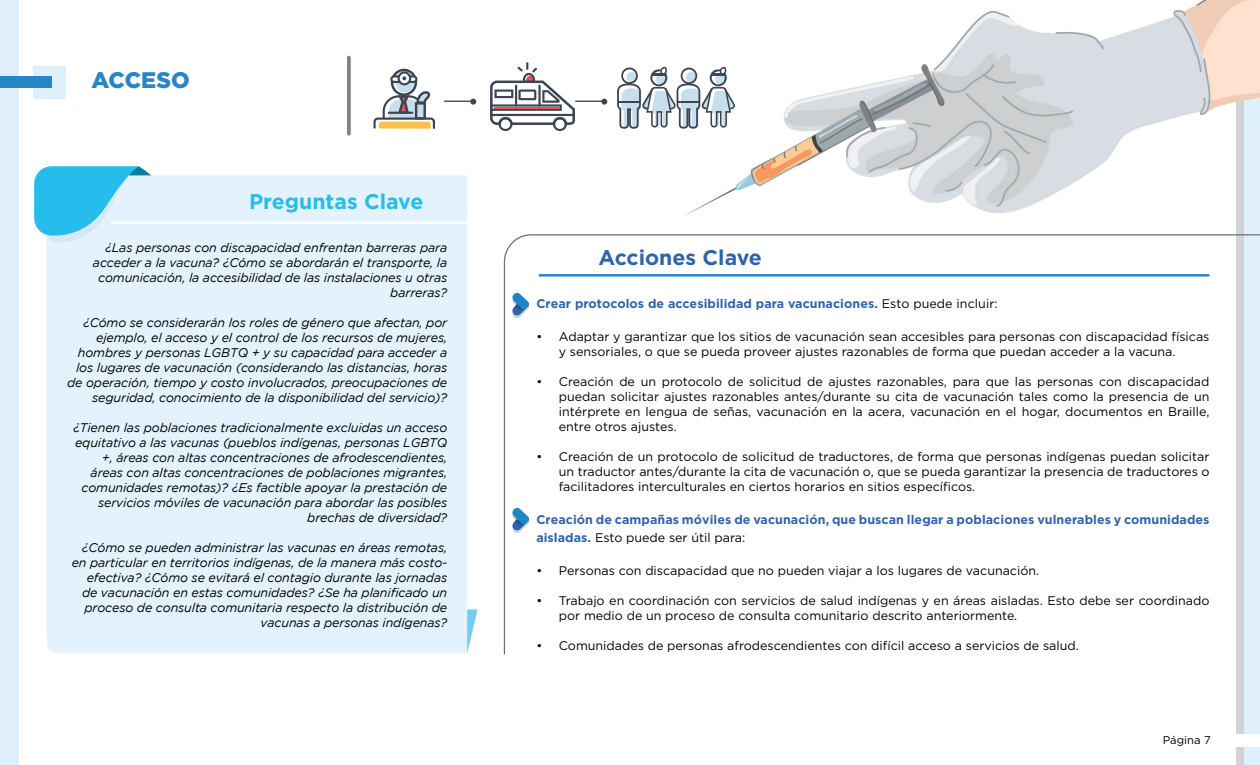
<style>
.page{position:relative;width:1260px;height:765px;background:#fff}
.page>*{position:absolute;margin:0;border:0;box-sizing:border-box;transform-origin:0 0}
.t1{font:900 22.5px "Gotham Pro";letter-spacing:.005em;color:#2986c4}
.t2{font:700 21.25px "Gotham Pro";color:#26bded}
.t3{font:700 21.25px "Gotham Pro";color:#3064a9}
.t4{font:italic 12.5px/15px "Gotham";letter-spacing:-.01em;color:#000;text-align:right}
.t5{font:12.5px/15px "Gotham Pro";color:#000}
.t6{font:700 12.5px/18px "Gotham Pro";letter-spacing:.005em;color:#3064a9}
.t7{font:11.25px "Gotham Pro";color:#000}
.s1{font-weight:400;color:#000}
</style>
<div class="page">
<div style="left:1237px;top:0;width:23px;height:765px;background:#dfeffb"></div>
<div style="left:0;top:0;width:19px;height:765px;background:#dfeffb"></div>
<div style="left:1237px;top:0;width:7px;height:765px;background:#d1d3d4"></div>
<div style="left:1161px;top:735px;width:99px;height:12px;background:#fff"></div>
<img style="left:664px;top:0;width:596px;height:220px">
<svg style="left:503px;top:234px;width:757px;height:422px"></svg>
<hr style="left:539px;top:274px;width:670px;height:3px;background:#2986c4">
<svg style="left:467px;top:609px;width:11px;height:44px"></svg>
<div style="left:47px;top:175px;width:420px;height:478px;background:#e3f2fc"></div>
<svg style="left:34px;top:166px;width:128px;height:76px;background:#7ed5f2"></svg>
<div style="left:33px;top:66px;width:32px;height:33px;background:#dfeffb"></div>
<div style="left:0;top:76px;width:52px;height:12px;background:#2986c4"></div>
<svg style="left:347px;top:58px;width:4px;height:76px"></svg>
<hr style="left:111px;top:222px;width:360px;height:2px;background:#fff">
<svg style="left:512px;top:293px;width:17px;height:25px"></svg>
<svg style="left:512px;top:508px;width:17px;height:25px"></svg>
<svg style="left:374px;top:69px;width:61px;height:60px"></svg>
<svg style="left:490px;top:62px;width:85px;height:69px"></svg>
<hr style="left:494px;top:108px;width:66px;height:1px;background:#f04f4d">
<svg style="left:444px;top:99px;width:32px;height:6px"></svg>
<hr style="left:575px;top:101px;width:30px;height:1px;background:#3d4552">
<svg style="left:601px;top:99px;width:6px;height:6px"></svg>
<svg style="left:617px;top:67px;width:118px;height:62px"></svg>
<h1 class="t1" style="left:92px;top:67px;width:100px">ACCESO</h1>
<h2 class="t2" style="left:249px;top:189px;width:176px">Preguntas Clave</h2>
<p class="t4" style="left:93px;top:241px;width:356px">¿Las personas con discapacidad enfrentan barreras para acceder a la vacuna? ¿Cómo se abordarán el transporte, la comunicación, la accesibilidad de las instalaciones u otras barreras?</p>
<p class="t4" style="left:67px;top:316px;width:382px">¿Cómo se considerarán los roles de género que afectan, por ejemplo, el acceso y el control de los recursos de mujeres, hombres y personas LGBTQ + y su capacidad para acceder a los lugares de vacunación (considerando las distancias, horas de operación, tiempo y costo involucrados, preocupaciones de seguridad, conocimiento de la disponibilidad del servicio)?</p>
<p class="t4" style="left:73px;top:421px;width:376px">¿Tienen las poblaciones tradicionalmente excluidas un acceso equitativo a las vacunas (pueblos indígenas, personas LGBTQ +, áreas con altas concentraciones de afrodescendientes, áreas con altas concentraciones de poblaciones migrantes, comunidades remotas)? ¿Es factible apoyar la prestación de servicios móviles de vacunación para abordar las posibles brechas de diversidad?</p>
<p class="t4" style="left:72px;top:541px;width:377px">¿Cómo se pueden administrar las vacunas en áreas remotas, en particular en territorios indígenas, de la manera más costo&shy;efectiva? ¿Cómo se evitará el contagio durante las jornadas de vacunación en estas comunidades? ¿Se ha planificado un proceso de consulta comunitaria respecto la distribución de vacunas a personas indígenas?</p>
<h2 class="t3" style="left:599px;top:245px;width:165px">Acciones Clave</h2>
<p class="t6" style="left:536px;top:294px;width:463px">Crear protocolos de accesibilidad para vacunaciones. <span class="s1">Esto puede incluir:</span></p>
<p class="t5" style="left:559px;top:329px;width:652px;text-indent:-22px">• Adaptar y garantizar que los sitios de vacunación sean accesibles para personas con discapacidad físicas y sensoriales, o que se pueda proveer ajustes razonables de forma que puedan acceder a la vacuna.</p>
<p class="t5" style="left:559px;top:374px;width:652px;text-align:justify;text-indent:-22px">• Creación de un protocolo de solicitud de ajustes razonables, para que las personas con discapacidad puedan solicitar ajustes razonables antes/durante su cita de vacunación tales como la presencia de un intérprete en lengua de señas, vacunación en la acera, vacunación en el hogar, documentos en Braille, entre otros ajustes.</p>
<p class="t5" style="left:559px;top:449px;width:652px;text-align:justify;text-indent:-22px">• Creación de un protocolo de solicitud de traductores, de forma que personas indígenas puedan solicitar un traductor antes/durante la cita de vacunación o, que se pueda garantizar la presencia de traductores o facilitadores interculturales en ciertos horarios en sitios específicos.</p>
<p class="t6" style="left:536px;top:510px;width:675px">Creación de campañas móviles de vacunación, que buscan llegar a poblaciones vulnerables y comunidades aisladas. <span class="s1">Esto puede ser útil para:</span></p>
<p class="t5" style="left:536px;top:563px;width:504px">• Personas con discapacidad que no pueden viajar a los lugares de vacunación.</p>
<p class="t5" style="left:559px;top:593px;width:652px;text-indent:-22px">• Trabajo en coordinación con servicios de salud indígenas y en áreas aisladas. Esto debe ser coordinado por medio de un proceso de consulta comunitario descrito anteriormente.</p>
<p class="t5" style="left:536px;top:638px;width:544px">• Comunidades de personas afrodescendientes con difícil acceso a servicios de salud.</p>
<p class="t7" style="left:1163px;top:734px;width:49px">Página 7</p>
</div>
